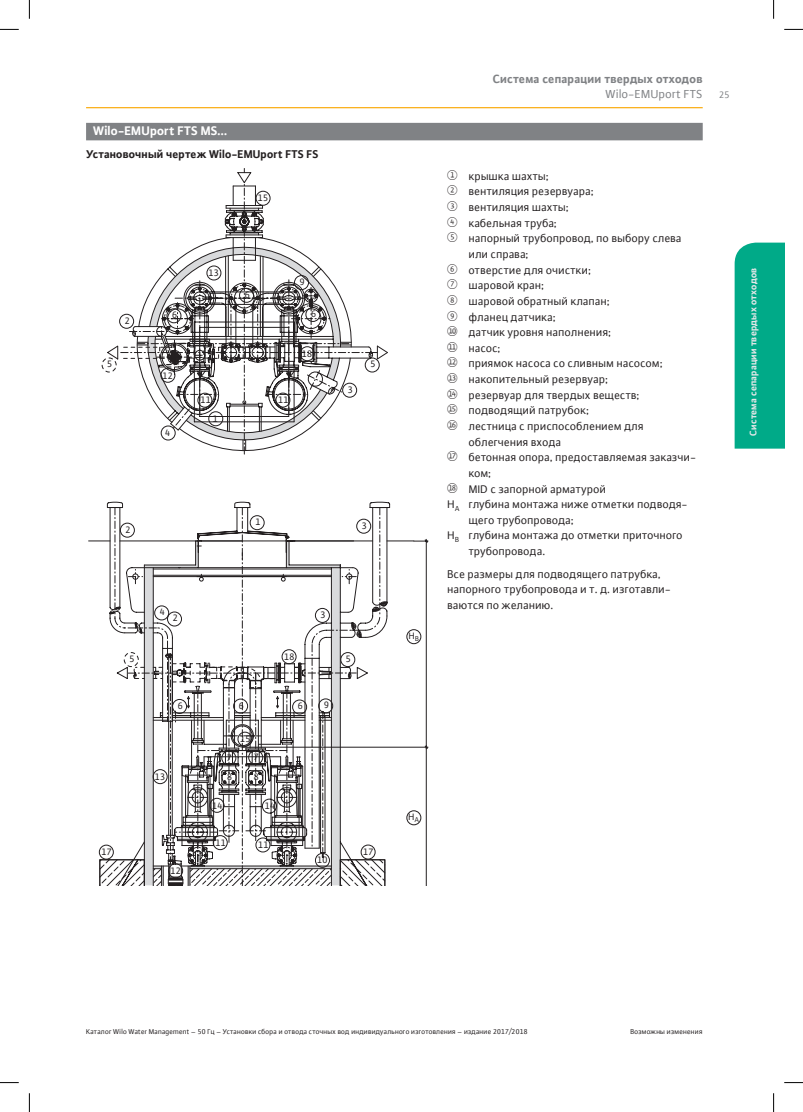
<style>
.page{position:relative;width:803px;height:1112px;background:#fff}
.page>*{position:absolute;margin:0;border:0;box-sizing:border-box;transform-origin:0 0}
.t1{font:700 13.12px "WILO Plus FM";color:#fff}
.t2{font:700 12.5px "WILO Plus FM";color:#808285}
.t3{font:12.5px "WILO Plus FM";color:#808285}
.t4{font:11.88px/15.6px "WILO Plus FM";color:#231f20}
.t5{font:700 11.88px "WILO Plus FM";color:#231f20}
.t6{font:700 10px "WILO Plus FM";color:#e6e7e9}
.t7{font:10px "WILO Plus FM";color:#808285}
.t8{font:9.88px "WILO Plus FM";color:#231f20}
.t9{font:7.5px "WILO Plus FM";color:#231f20}
.s1{font-family:"WILO Pict";font-size:15px}
</style>
<div class="page">
<hr style="left:86px;top:107px;width:617px;height:1px;background:#faaf18">
<div style="left:734px;top:242px;width:50px;height:206px;background:#0a8"></div>
<div style="left:86px;top:123px;width:617px;height:17px;background:#808285"></div>
<svg style="left:132px;top:185px;width:256px;height:266px"></svg>
<div style="left:102px;top:357px;width:14px;height:15px;border:1px dashed #231f20;border-radius:50%"></div>
<svg style="left:107px;top:345px;width:12px;height:15px"></svg>
<div style="left:119px;top:314px;width:15px;height:14px;border:1px solid #231f20;border-radius:50%"></div>
<div style="left:306px;top:307px;width:14px;height:15px;border:1px solid #231f20;border-radius:50%"></div>
<div style="left:167px;top:308px;width:14px;height:15px;border:1px solid #231f20;border-radius:50%"></div>
<div style="left:294px;top:275px;width:15px;height:15px;border:1px solid #231f20;border-radius:50%"></div>
<svg style="left:242px;top:392px;width:146px;height:110px"></svg>
<svg style="left:89px;top:502px;width:339px;height:383px"></svg>
<svg style="left:0;top:29px;width:19px;height:1px"></svg>
<svg style="left:784px;top:29px;width:19px;height:1px"></svg>
<svg style="left:0;top:1082px;width:19px;height:1px"></svg>
<svg style="left:784px;top:1082px;width:19px;height:1px"></svg>
<svg style="left:29px;top:0;width:1px;height:19px"></svg>
<svg style="left:29px;top:1093px;width:1px;height:18px"></svg>
<svg style="left:773px;top:0;width:1px;height:19px"></svg>
<svg style="left:773px;top:1093px;width:1px;height:18px"></svg>
<p class="t1" style="left:93px;top:122px;width:136px">Wilo-EMUport FTS MS...</p>
<p class="t5" style="left:86px;top:146px;width:234px">Установочный чертеж Wilo-EMUport FTS FS</p>
<p class="t8" style="left:125px;top:314px;width:7px">2</p>
<p class="t8" style="left:107px;top:358px;width:7px">5</p>
<p class="t8" style="left:258px;top:191px;width:12px">15</p>
<p class="t8" style="left:209px;top:267px;width:12px">13</p>
<p class="t8" style="left:245px;top:288px;width:7px">6</p>
<p class="t8" style="left:300px;top:275px;width:7px">9</p>
<p class="t8" style="left:172px;top:309px;width:7px">6</p>
<p class="t8" style="left:311px;top:307px;width:7px">6</p>
<p class="t8" style="left:163px;top:369px;width:12px">12</p>
<p class="t8" style="left:165px;top:427px;width:7px">4</p>
<p class="t8" style="left:302px;top:347px;width:12px">18</p>
<p class="t8" style="left:200px;top:393px;width:12px">11</p>
<p class="t8" style="left:278px;top:393px;width:12px">11</p>
<p class="t8" style="left:213px;top:412px;width:7px">1</p>
<p class="t8" style="left:348px;top:383px;width:7px">3</p>
<p class="t8" style="left:370px;top:358px;width:7px">5</p>
<p class="t8" style="left:126px;top:523px;width:7px">2</p>
<p class="t8" style="left:255px;top:515px;width:7px">1</p>
<p class="t8" style="left:362px;top:519px;width:7px">3</p>
<p class="t8" style="left:160px;top:605px;width:7px">4</p>
<p class="t8" style="left:320px;top:608px;width:7px">3</p>
<p class="t8" style="left:173px;top:612px;width:7px">2</p>
<p class="t8" style="left:284px;top:650px;width:12px">18</p>
<p class="t8" style="left:129px;top:652px;width:7px">5</p>
<p class="t8" style="left:346px;top:652px;width:7px">5</p>
<p class="t8" style="left:239px;top:699px;width:7px">6</p>
<p class="t8" style="left:324px;top:698px;width:7px">9</p>
<p class="t8" style="left:178px;top:699px;width:7px">6</p>
<p class="t8" style="left:298px;top:699px;width:7px">6</p>
<p class="t8" style="left:155px;top:770px;width:12px">13</p>
<p class="t8" style="left:240px;top:732px;width:12px">15</p>
<p class="t8" style="left:227px;top:750px;width:7px">7</p>
<p class="t8" style="left:254px;top:750px;width:7px">7</p>
<p class="t8" style="left:227px;top:770px;width:7px">8</p>
<p class="t8" style="left:254px;top:770px;width:7px">8</p>
<p class="t8" style="left:212px;top:799px;width:12px">14</p>
<p class="t8" style="left:265px;top:799px;width:12px">14</p>
<p class="t8" style="left:216px;top:836px;width:12px">11</p>
<p class="t8" style="left:258px;top:838px;width:12px">11</p>
<p class="t8" style="left:101px;top:845px;width:12px">17</p>
<p class="t8" style="left:363px;top:845px;width:12px">17</p>
<p class="t8" style="left:317px;top:853px;width:12px">10</p>
<p class="t8" style="left:170px;top:864px;width:12px">12</p>
<p class="t8" style="left:409px;top:629px;width:12px">H<sub>B</sub></p>
<p class="t2" style="left:493px;top:70px;width:212px">Система сепарации твердых отходов</p>
<p class="t3" style="left:606px;top:86px;width:99px">Wilo-EMUport FTS</p>
<p class="t7" style="left:719px;top:88px;width:12px">25</p>
<p class="t4" style="left:447px;top:168px;width:103px"><span class="s1">›</span> крышка шахты;</p>
<p class="t4" style="left:447px;top:183px;width:148px"><span class="s1">œ</span> вентиляция резервуара;</p>
<p class="t4" style="left:447px;top:199px;width:123px"><span class="s1">ž</span> вентиляция шахты;</p>
<p class="t4" style="left:447px;top:215px;width:111px"><span class="s1">Ÿ</span> кабельная труба;</p>
<p class="t4" style="left:447px;top:230px;width:236px"><span class="s1">¡</span> напорный трубопровод, по выбору слева</p>
<p class="t4" style="left:469px;top:246px;width:61px">или справа;</p>
<p class="t4" style="left:447px;top:261px;width:145px"><span class="s1">¢</span> отверстие для очистки;</p>
<p class="t4" style="left:447px;top:277px;width:98px"><span class="s1">£</span> шаровой кран;</p>
<p class="t4" style="left:447px;top:293px;width:164px"><span class="s1">¤</span> шаровой обратный клапан;</p>
<p class="t4" style="left:447px;top:308px;width:110px"><span class="s1">¥</span> фланец датчика;</p>
<p class="t4" style="left:447px;top:324px;width:165px"><span class="s1">¦</span> датчик уровня наполнения;</p>
<p class="t4" style="left:447px;top:340px;width:55px"><span class="s1">¨</span> насос;</p>
<p class="t4" style="left:447px;top:355px;width:217px"><span class="s1">©</span> приямок насоса со сливным насосом;</p>
<p class="t4" style="left:447px;top:371px;width:162px"><span class="s1">ª</span> накопительный резервуар;</p>
<p class="t4" style="left:447px;top:386px;width:194px"><span class="s1">«</span> резервуар для твердых веществ;</p>
<p class="t4" style="left:447px;top:402px;width:143px"><span class="s1">¬</span> подводящий патрубок;</p>
<p class="t4" style="left:447px;top:418px;width:198px"><span class="s1">®</span> лестница с приспособлением для</p>
<p class="t4" style="left:469px;top:433px;width:94px">облегчения входа</p>
<p class="t4" style="left:447px;top:449px;width:248px"><span class="s1">¯</span> бетонная опора, предоставляемая заказчи-</p>
<p class="t4" style="left:469px;top:465px;width:24px">ком;</p>
<p class="t4" style="left:447px;top:480px;width:160px"><span class="s1">°</span> MID с запорной арматурой</p>
<p class="t4" style="left:448px;top:496px;width:240px">H<sub>A</sub> глубина монтажа ниже отметки подводя-</p>
<p class="t4" style="left:469px;top:511px;width:107px">щего трубопровода;</p>
<p class="t4" style="left:447px;top:527px;width:237px">H<sub>B</sub> глубина монтажа до отметки приточного</p>
<p class="t4" style="left:469px;top:543px;width:78px">трубопровода.</p>
<p class="t4" style="left:447px;top:565px;width:223px">Все размеры для подводящего патрубка, напорного трубопровода и т. д. изготавли&shy;ваются по желанию.</p>
<p class="t6" style="left:746px;top:435px;width:170px;rotate:-90deg">Система сепарации твердых отходов</p>
<p class="t8" style="left:408px;top:810px;width:12px">H<sub>A</sub></p>
<p class="t9" style="left:86px;top:1026px;width:443px">Каталог Wilo Water Management – 50 Гц – Установки сбора и отвода сточных вод индивидуального изготовления – издание 2017/2018</p>
<p class="t9" style="left:630px;top:1026px;width:74px">Возможны изменения</p>
</div>
